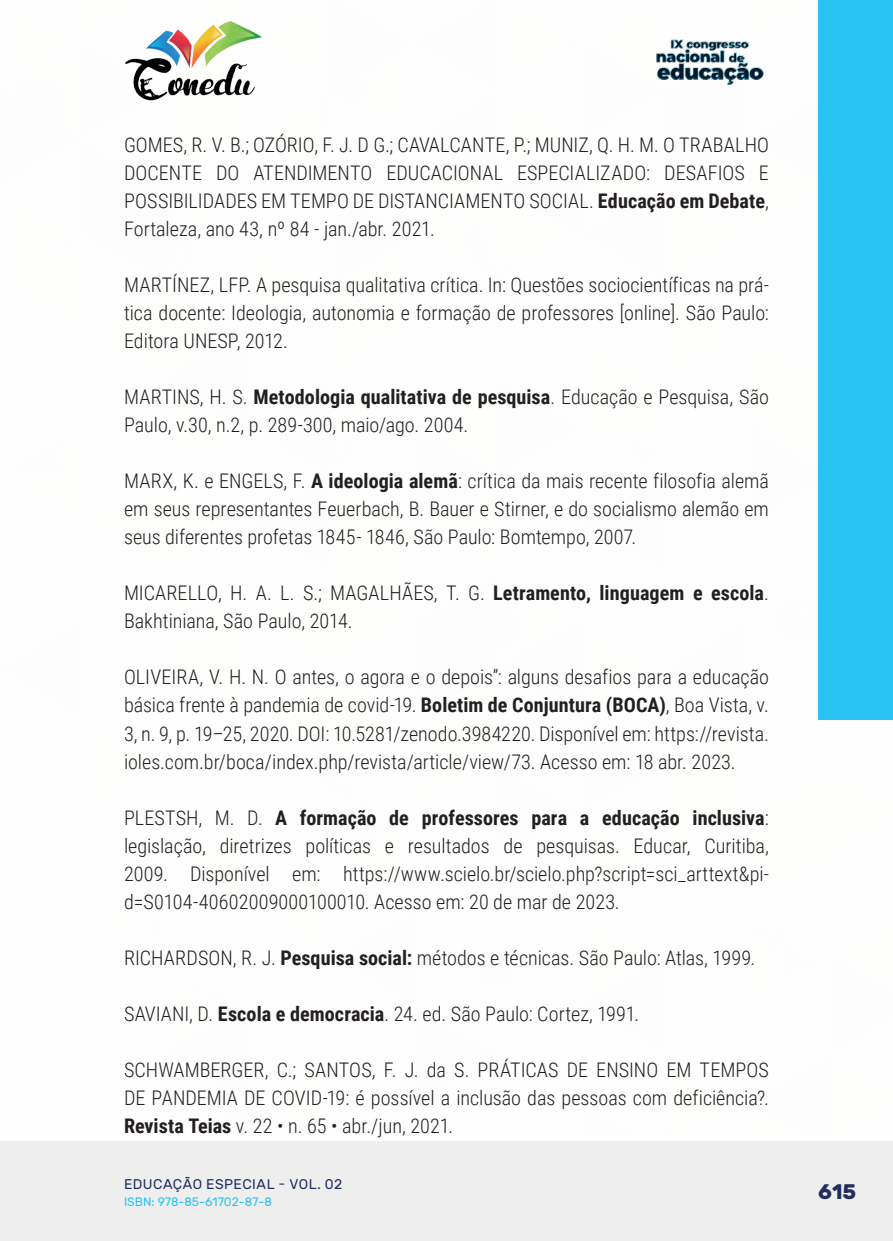
<style>
.page{position:relative;width:893px;height:1241px;background:#fff}
.page>*{position:absolute;margin:0;border:0;box-sizing:border-box;transform-origin:0 0}
.t1{font:700 21px "Rubik";color:#202d5e}
._17_REFERENCIAS{font:300 20.12px/28px "Roboto Condensed";color:#231f20;text-align:justify}
.t2{font:14px "Rubik";letter-spacing:.035em;color:#202d5e}
.t3{font:12.25px "Rubik";color:#29c4f3}
.s1{font-weight:700}
</style>
<div class="page">
<div style="left:0;top:1141px;width:893px;height:99px;background:#eeeeef"></div>
<div style="left:819px;top:0;width:74px;height:719px;background:#29c4f3"></div>
<img style="left:125px;top:20px;width:137px;height:81px">
<img style="left:656px;top:39px;width:108px;height:46px">
<p class="_17_REFERENCIAS" style="left:124px;top:130px;width:646px">GOMES, R. V. B.; OZÓRIO, F. J. D G.; CAVALCANTE, P.; MUNIZ, Q. H. M. O TRABALHO DOCENTE DO ATENDIMENTO EDUCACIONAL ESPECIALIZADO: DESAFIOS E POSSIBILIDADES EM TEMPO DE DISTANCIAMENTO SOCIAL. <span class="s1">Educação em Debate</span>, Fortaleza, ano 43, nº 84 - jan./abr. 2021.</p>
<p class="_17_REFERENCIAS" style="left:124px;top:270px;width:646px">MARTÍNEZ, LFP. A pesquisa qualitativa crítica. In: Questões sociocientíficas na prá&shy;tica docente: Ideologia, autonomia e formação de professores [online]. São Paulo:<br>Editora UNESP, 2012.</p>
<p class="_17_REFERENCIAS" style="left:124px;top:382px;width:646px">MARTINS, H. S. <span class="s1">Metodologia qualitativa de pesquisa</span>. Educação e Pesquisa, São<br>Paulo, v.30, n.2, p. 289-300, maio/ago. 2004.</p>
<p class="_17_REFERENCIAS" style="left:124px;top:466px;width:646px">MARX, K. e ENGELS, F. <span class="s1">A ideologia alemã</span>: crítica da mais recente filosofia alemã em seus representantes Feuerbach, B. Bauer e Stirner, e do socialismo alemão em seus diferentes profetas 1845- 1846, São Paulo: Bomtempo, 2007.</p>
<p class="_17_REFERENCIAS" style="left:124px;top:578px;width:646px">MICARELLO, H. A. L. S.; MAGALHÃES, T. G. <span class="s1">Letramento, linguagem e escola</span>.<br>Bakhtiniana, São Paulo, 2014.</p>
<p class="_17_REFERENCIAS" style="left:124px;top:662px;width:646px">OLIVEIRA, V. H. N. O antes, o agora e o depois”: alguns desafios para a educação básica frente à pandemia de covid-19. <span class="s1">Boletim de Conjuntura (BOCA)</span>, Boa Vista, v.<br>3, n. 9, p. 19–25, 2020. DOI: 10.5281/zenodo.3984220. Disponível em: https://revista. ioles.com.br/boca/index.php/revista/article/view/73. Acesso em: 18 abr. 2023.</p>
<p class="_17_REFERENCIAS" style="left:124px;top:802px;width:646px">PLESTSH, M. D. <span class="s1">A formação de professores para a educação inclusiva</span>: legislação, diretrizes políticas e resultados de pesquisas. Educar, Curitiba, 2009. Disponível em: https://www.scielo.br/scielo.php?script=sci_arttext&amp;pi&shy;d=S0104-40602009000100010. Acesso em: 2 0 de mar de 2023.</p>
<p class="_17_REFERENCIAS" style="left:124px;top:942px;width:633px">RICHARDSON, R. J. <span class="s1">Pesquisa social:</span> métodos e técnicas. São Paulo: Atlas, 1999.</p>
<p class="_17_REFERENCIAS" style="left:124px;top:998px;width:517px">SAVIANI, D. <span class="s1">Escola e democracia</span>. 24. ed. São Paulo: Cortez, 1991.</p>
<p class="_17_REFERENCIAS" style="left:124px;top:1054px;width:646px">SCHWAMBERGER, C.; SANTOS, F. J. da S. PRÁTICAS DE ENSINO EM TEMPOS DE PANDEMIA DE COVID-19: é possível a inclusão das pessoas com deficiência?.<br><span class="s1">Revista Teias</span> v. 22 • n. 65 • abr./jun, 2021.</p>
<p class="t2" style="left:124px;top:1175px;width:220px">EDUCAÇÃO ESPECIAL - VOL. 02</p>
<p class="t3" style="left:124px;top:1194px;width:149px">ISBN: 978-85-61702-87-8</p>
<p class="t1" style="left:818px;top:1179px;width:40px">615</p>
</div>
